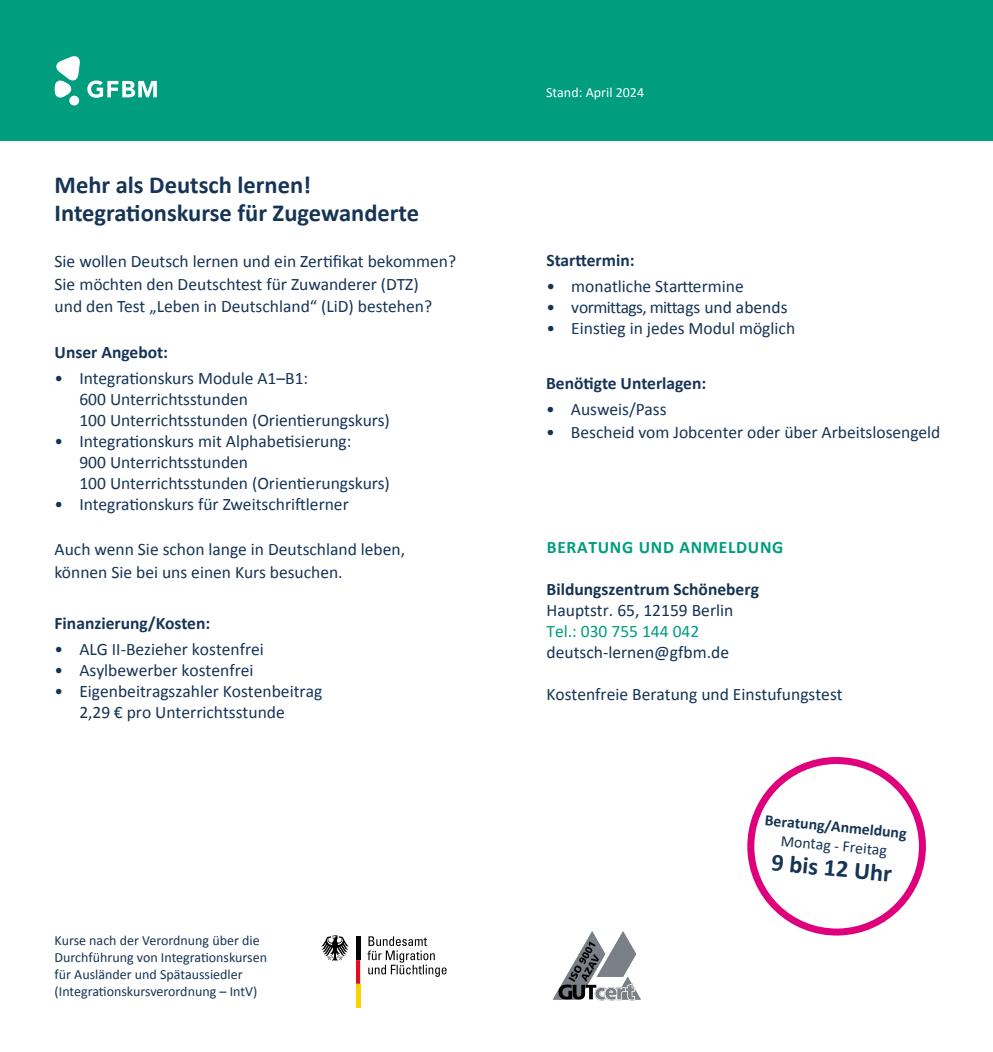
<style>
.page{position:relative;width:993px;height:1052px;background:#fff}
.page>*{position:absolute;margin:0;border:0;box-sizing:border-box;transform-origin:0 0}
.t1{font:700 24.5px/28px "Calibri";color:#163456}
.t2{font:17.5px/21px "Calibri";color:#163456}
.t3{font:17.5px "Calibri";color:#153455}
.t4{font:700 17.5px "Calibri";color:#163456}
.t5{font:17.5px "Calibri";letter-spacing:-.03em;color:#163456}
.t6{font:700 17.5px "Calibri";color:#153455}
.t7{font:700 17.5px "Calibri";letter-spacing:.04em;color:#009d7e}
.t8{font:17.5px "Calibri";color:#009d7e}
.t9{font:700 15.75px "Calibri";color:#163456}
.t10{font:15.75px "Calibri";color:#163456}
.t11{font:14px/16.8px "Calibri";color:#163456}
.t12{font:14px "Calibri";color:#fff}
</style>
<div class="page">
<div style="left:0;top:0;width:992px;height:140px;background:#009d7e"></div>
<svg style="left:87px;top:80px;width:70px;height:18px"></svg>
<svg style="left:55px;top:56px;width:25px;height:42px"></svg>
<div style="left:69px;top:95px;width:10px;height:11px;background:#fff;border-radius:50%"></div>
<hr style="left:356px;top:983px;width:4px;height:24px;background:#fad200">
<svg style="left:356px;top:960px;width:4px;height:23px"></svg>
<hr style="left:356px;top:936px;width:4px;height:24px;background:#020204">
<svg style="left:321px;top:935px;width:28px;height:26px"></svg>
<svg style="left:367px;top:936px;width:79px;height:41px"></svg>
<svg style="left:747px;top:757px;width:179px;height:179px"></svg>
<img style="left:552px;top:931px;width:89px;height:70px">
<h1 class="t1" style="left:55px;top:171px;width:366px">Mehr als Deutsch lernen!<br>Integrationskurse für Zugewanderte</h1>
<p class="t2" style="left:55px;top:250px;width:403px;line-height:22.8px">Sie wollen Deutsch lernen und ein Zertifikat bekommen?<br>Sie möchten den Deutschtest für Zuwanderer (DTZ)<br>und den Test „Leben in Deutschland“ (LiD) bestehen?</p>
<p class="t4" style="left:55px;top:341px;width:115px">Unser Angebot:</p>
<p class="t2" style="left:79px;top:367px;width:312px;text-indent:-25px">• Integrationskurs Module A1–B1:<br>600 Unterrichtsstunden<br>100 Unterrichtsstunden (Orientierungskurs)</p>
<p class="t2" style="left:79px;top:430px;width:312px;text-indent:-25px">• Integrationskurs mit Alphabetisierung:<br>900 Unterrichtsstunden<br>100 Unterrichtsstunden (Orientierungskurs)</p>
<p class="t2" style="left:55px;top:493px;width:295px">• Integrationskurs für Zweitschriftlerner</p>
<p class="t2" style="left:55px;top:538px;width:352px;line-height:22.8px">Auch wenn Sie schon lange in Deutschland leben, können Sie bei uns einen Kurs besuchen.</p>
<p class="t4" style="left:55px;top:611px;width:157px">Finanzierung/Kosten:</p>
<p class="t2" style="left:55px;top:638px;width:211px">• ALG II-Bezieher kostenfrei</p>
<p class="t2" style="left:55px;top:659px;width:200px">• Asylbewerber kostenfrei</p>
<p class="t2" style="left:79px;top:680px;width:244px;text-indent:-25px">• Eigenbeitragszahler Kostenbeitrag<br>2,29 € pro Unterrichtsstunde</p>
<p class="t11" style="left:55px;top:932px;width:214px">Kurse nach der Verordnung über die Durchführung von Integrationskursen für Ausländer und Spätaussiedler (Integrationskursverordnung – IntV)</p>
<p class="t12" style="left:546px;top:84px;width:99px">Stand: April 2024</p>
<p class="t4" style="left:546px;top:249px;width:90px">Starttermin:</p>
<p class="t2" style="left:546px;top:276px;width:199px">• monatliche Starttermine</p>
<p class="t5" style="left:546px;top:296px;width:242px">• vormittags, mittags und abends</p>
<p class="t2" style="left:546px;top:318px;width:250px">• Einstieg in jedes Modul möglich</p>
<p class="t4" style="left:546px;top:372px;width:162px">Benötigte Unterlagen:</p>
<p class="t2" style="left:546px;top:399px;width:122px">• Ausweis/Pass</p>
<p class="t2" style="left:546px;top:421px;width:396px">• Bescheid vom Jobcenter oder über Arbeitslosengeld</p>
<p class="t7" style="left:546px;top:535px;width:238px">BERATUNG UND ANMELDUNG</p>
<p class="t6" style="left:546px;top:577px;width:214px">Bildungszentrum Schöneberg</p>
<p class="t3" style="left:546px;top:598px;width:188px">Hauptstr. 65, 12159 Berlin</p>
<p class="t8" style="left:546px;top:619px;width:154px">Tel.: 030 755 144 042</p>
<p class="t3" style="left:546px;top:640px;width:184px">deutsch-lernen@gfbm.de</p>
<p class="t3" style="left:546px;top:682px;width:298px">Kostenfreie Beratung und Einstufungstest</p>
<p class="t9" style="left:765px;top:809px;width:144px;rotate:5deg">Beratung/Anmeldung</p>
<p class="t10" style="left:781px;top:830px;width:108px;rotate:5deg">Montag - Freitag</p>
<h1 class="t1" style="left:772px;top:848px;width:122px;rotate:5deg">9 bis 12 Uhr</h1>
</div>
